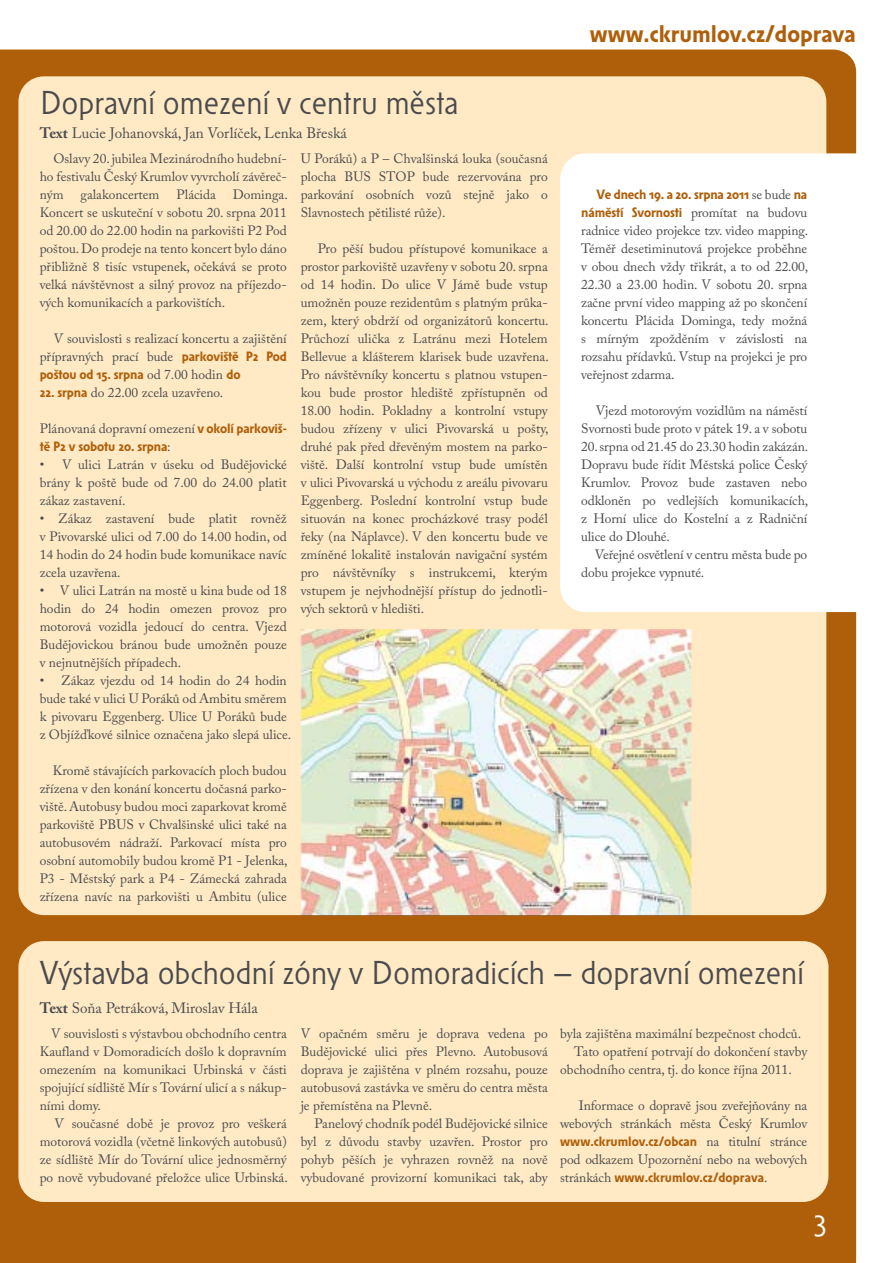
<style>
.page{position:relative;width:893px;height:1263px;background:#fff}
.page>*{position:absolute;margin:0;border:0;box-sizing:border-box;transform-origin:0 0}
.t1{font:33px "Solpera OSF";color:#4b4b4d}
.t2{font:31.5px "Solpera OSF";color:#fff}
.t3{font:700 24px "Solpera OSF";color:#af5f09}
.t4{font:15px "Adobe Caslon Pro";color:#4b4b4d}
.t5{font:13.5px/18px "Adobe Caslon Pro";color:#4b4b4d;text-align:justify}
.t6{font:700 13.5px/18px "Solpera OSF";letter-spacing:-.01em;color:#af5f09;text-align:right}
.s1{font-weight:700}
.s2{font-family:"Solpera OSF";font-weight:700;color:#af5f09}
.s3{font-family:"Adobe Caslon Pro";font-weight:400;color:#4b4b4d}
</style>
<div class="page">
<div style="left:0;top:50px;width:856px;height:1213px;background:#af5f09"></div>
<div style="left:18px;top:76px;width:808px;height:839px;background:#ffeac5;border-radius:25px"></div>
<div style="left:18px;top:941px;width:810px;height:261px;background:#ffeac5;border-radius:26px"></div>
<div style="left:560px;top:153px;width:326px;height:459px;background:#fff;border-radius:26px"></div>
<img style="left:300px;top:630px;width:392px;height:286px">
<h1 class="t1" style="left:40px;top:84px;width:420px">Dopravní omezení v centru města</h1>
<p class="t4" style="left:40px;top:124px;width:309px"><span class="s1">Text</span> Lucie Johanovská, Jan Vorlíček, Lenka Břeská</p>
<p class="t5" style="left:301px;top:149px;width:249px">U Poráků) a P – Chvalšinská louka (současná plocha BUS STOP bude rezervována pro parkování osobních vozů stejně jako o Slavnostech pětilisté růže).</p>
<p class="t5" style="left:301px;top:239px;width:250px;text-indent:17px">Pro pěší budou přístupové komunikace a prostor parkoviště uzavřeny v sobotu 20. srpna od 14 hodin. Do ulice V Jámě bude vstup umožněn pouze rezidentům s platným průka&shy;zem, který obdrží od organizátorů koncertu.<br>Průchozí ulička z Latránu mezi Hotelem Bellevue a klášterem klarisek bude uzavřena.<br>Pro návštěvníky koncertu s platnou vstupen&shy;kou bude prostor hlediště zpřístupněn od 18.00 hodin. Pokladny a kontrolní vstupy budou zřízeny v ulici Pivovarská u pošty, druhé pak před dřevěným mostem na parko&shy;viště. Další kontrolní vstup bude umístěn v ulici Pivovarská u východu z areálu pivovaru Eggenberg. Poslední kontrolní vstup bude situován na konec procházkové trasy podél řeky (na Náplavce). V den koncertu bude ve zmíněné lokalitě instalován navigační systém pro návštěvníky s instrukcemi, kterým vstupem je nejvhodnější přístup do jednotli&shy;vých sektorů v hledišti.</p>
<p class="t5" style="left:40px;top:149px;width:250px;text-indent:14px">Oslavy 20. jubilea Mezinárodního hudební&shy;ho festivalu Český Krumlov vyvrcholí závěreč&shy;ným galakoncertem Plácida Dominga.<br>Koncert se uskuteční v sobotu 20. srpna 2011 od 20.00 do 22.00 hodin na parkovišti P2 Pod poštou. Do prodeje na tento koncert bylo dáno přibližně 8 tisíc vstupenek, očekává se proto velká návštěvnost a silný provoz na příjezdo&shy;vých komunikacích a parkovištích.</p>
<p class="t5" style="left:40px;top:329px;width:249px;text-align:right">V souvislosti s realizací koncertu a zajištění přípravných prací bude <span class="s2">parkoviště P2 Pod</span></p>
<p class="t6" style="left:40px;top:366px;width:202px">poštou od 15. srpna <span class="s3">od 7.00 hodin</span> do</p>
<p class="t5" style="left:40px;top:383px;width:185px"><span class="s2">22. srpna</span> do 22.00 zcela uzavřeno.</p>
<p class="t5" style="left:40px;top:419px;width:249px">Plánovaná dopravní omezení <span class="s2">v okolí parkoviš-</span></p>
<p class="t6" style="left:40px;top:438px;width:132px">tě P2 v sobotu 20. srpna<span class="s3">:</span></p>
<p class="t5" style="left:40px;top:455px;width:249px">• V ulici Latrán v úseku od Budějovické brány k poště bude od 7.00 do 24.00 platit zákaz zastavení.</p>
<p class="t5" style="left:40px;top:509px;width:249px">• Zákaz zastavení bude platit rovněž v Pivovarské ulici od 7.00 do 14.00 hodin, od 14 hodin do 24 hodin bude komunikace navíc zcela uzavřena.</p>
<p class="t5" style="left:40px;top:581px;width:249px">• V ulici Latrán na mostě u kina bude od 18 hodin do 24 hodin omezen provoz pro motorová vozidla jedoucí do centra. Vjezd Budějovickou bránou bude umožněn pouze v nejnutnějších případech.</p>
<p class="t5" style="left:40px;top:671px;width:253px;text-align:left">• Zákaz vjezdu od 14 hodin do 24 hodin bude také v ulici U Poráků od Ambitu směrem k pivovaru Eggenberg. Ulice U Poráků bude z Objížďkové silnice označena jako slepá ulice.</p>
<p class="t5" style="left:40px;top:761px;width:250px;text-indent:13px">Kromě stávajících parkovacích ploch budou zřízena v den konání koncertu dočasná parko&shy;viště. Autobusy budou moci zaparkovat kromě parkoviště PBUS v Chvalšinské ulici také na autobusovém nádraží. Parkovací místa pro osobní automobily budou kromě P1 - Jelenka, P3 - Městský park a P4 - Zámecká zahrada zřízena navíc na parkovišti u Ambitu (ulice</p>
<h3 class="t3" style="left:590px;top:20px;width:267px">www.ckrumlov.cz/doprava</h3>
<p class="t6" style="left:581px;top:186px;width:228px">Ve dnech 19. a 20. srpna 2011 <span class="s3">se bude</span> na náměstí Svornosti <span class="s3">promítat na budovu</span></p>
<p class="t5" style="left:581px;top:221px;width:229px">radnice video projekce tzv. video mapping.<br>Téměř desetiminutová projekce proběhne v obou dnech vždy třikrát, a to od 22.00, 22.30 a 23.00 hodin. V sobotu 20. srpna začne první video mapping až po skončení koncertu Plácida Dominga, tedy možná s mírným zpožděním v závislosti na rozsahu přídavků. Vstup na projekci je pro veřejnost zdarma.</p>
<p class="t5" style="left:581px;top:401px;width:228px;text-align:right">Vjezd motorovým vozidlům na náměstí<br>Svornosti bude proto v pátek 19. a v sobotu</p>
<p class="t5" style="left:581px;top:437px;width:229px">20. srpna od 21.45 do 23.30 hodin zakázán.<br>Dopravu bude řídit Městská police Český Krumlov. Provoz bude zastaven nebo odkloněn po vedlejších komunikacích, z Horní ulice do Kostelní a z Radniční ulice do Dlouhé.</p>
<p class="t5" style="left:581px;top:545px;width:228px;text-indent:14px">Veřejné osvětlení v centru města bude po dobu projekce vypnuté.</p>
<h1 class="t1" style="left:40px;top:954px;width:766px">Výstavba obchodní zóny v Domoradicích – dopravní omezení</h1>
<p class="t4" style="left:40px;top:999px;width:220px"><span class="s1">Text</span> Soňa Petráková, Miroslav Hála</p>
<p class="t5" style="left:301px;top:1024px;width:249px">V opačném směru je doprava vedena po Budějovické ulici přes Plevno. Autobusová doprava je zajištěna v plném rozsahu, pouze autobusová zastávka ve směru do centra města je přemístěna na Plevně.</p>
<p class="t5" style="left:301px;top:1114px;width:249px;text-indent:14px">Panelový chodník podél Budějovické silnice byl z důvodu stavby uzavřen. Prostor pro pohyb pěších je vyhrazen rovněž na nově vybudované provizorní komunikaci tak, aby</p>
<p class="t5" style="left:40px;top:1024px;width:249px;text-indent:12px">V souvislosti s výstavbou obchodního centra Kaufland v Domoradicích došlo k dopravním omezením na komunikaci Urbinská v části spojující sídliště Mír s Tovární ulicí a s nákup&shy;ními domy.</p>
<p class="t5" style="left:40px;top:1114px;width:250px;text-indent:15px">V současné době je provoz pro veškerá motorová vozidla (včetně linkových autobusů) ze sídliště Mír do Tovární ulice jednosměrný po nově vybudované přeložce ulice Urbinská.</p>
<p class="t5" style="left:560px;top:1024px;width:242px">byla zajištěna maximální bezpečnost chodců.</p>
<p class="t5" style="left:574px;top:1042px;width:235px">Tato opatření potrvají do dokončení stavby</p>
<p class="t5" style="left:560px;top:1060px;width:233px">obchodního centra, tj. do konce října 2011.</p>
<p class="t5" style="left:560px;top:1096px;width:249px;text-align:right">Informace o dopravě jsou zveřejňovány na webových stránkách města Český Krumlov</p>
<p class="t6" style="left:560px;top:1133px;width:249px">www.ckrumlov.cz/obcan <span class="s3">na titulní stránce</span></p>
<p class="t5" style="left:560px;top:1150px;width:249px">pod odkazem Upozornění nebo na webových</p>
<p class="t6" style="left:560px;top:1169px;width:209px"><span class="s3">stránkách</span> www.ckrumlov.cz/doprava<span class="s3">.</span></p>
<h2 class="t2" style="left:814px;top:1202px;width:14px">3</h2>
</div>
